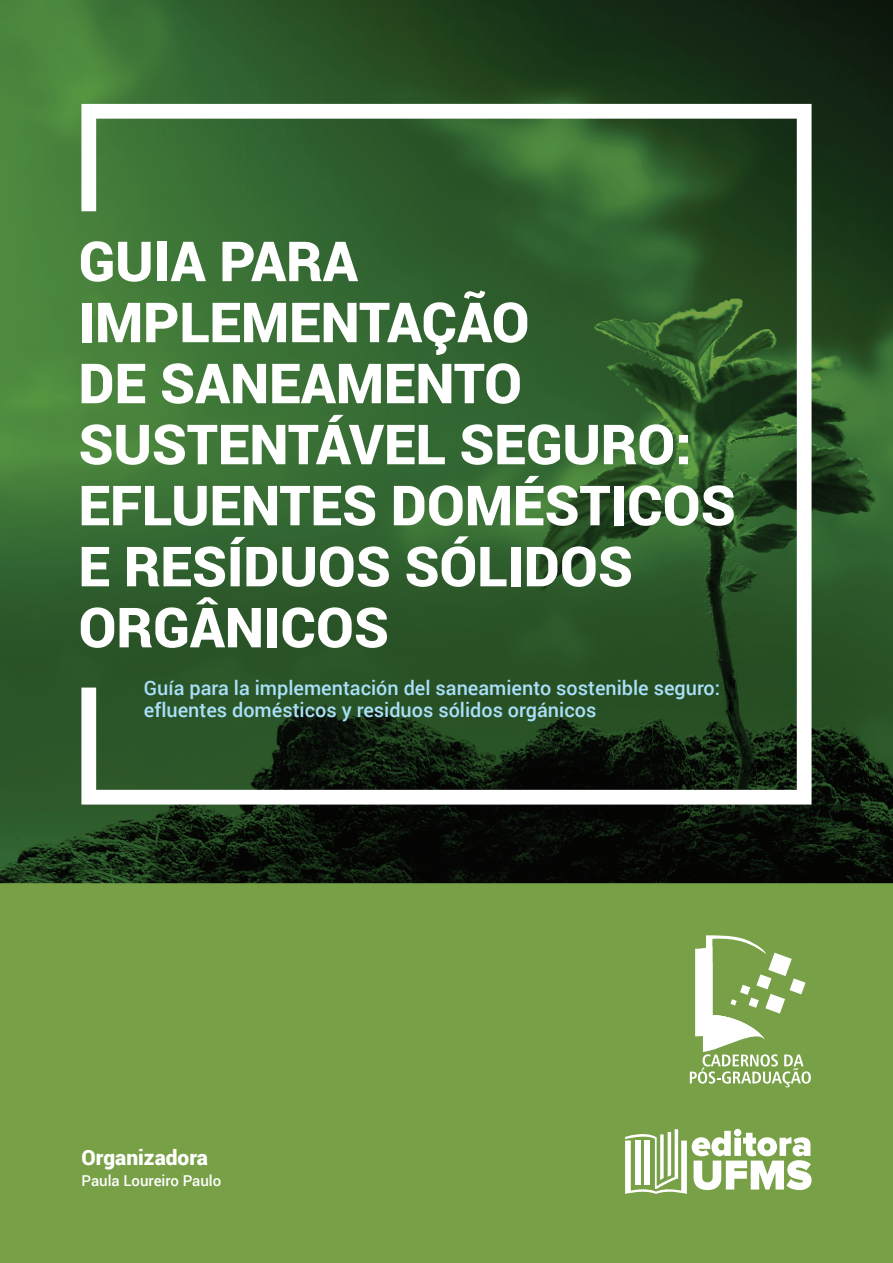
<style>
.page{position:relative;width:893px;height:1263px;background:#fff}
.page>*{position:absolute;margin:0;border:0;box-sizing:border-box;transform-origin:0 0}
.t1{font:900 55.35px/61.1px "Roboto";color:#fff}
.t2{font:900 21px "Roboto";color:#fff}
.t3{font:500 19.8px/21.9px "Roboto";color:#aae0f9}
.t4{font:500 15px "Roboto";color:#fff}
</style>
<div class="page">
<img style="left:0;top:0;width:893px;height:1263px">
<svg style="left:625px;top:1129px;width:186px;height:65px"></svg>
<svg style="left:81px;top:104px;width:730px;height:700px;background:#3c6538"></svg>
<svg style="left:690px;top:935px;width:121px;height:152px"></svg>
<h1 class="t1" style="left:79px;top:229px;width:658px">GUIA PARA<br>IMPLEMENTAÇÃO<br>DE SANEAMENTO<br>SUSTENTÁVEL SEGURO:<br>EFLUENTES DOMÉSTICOS<br>E RESÍDUOS SÓLIDOS<br>ORGÂNICOS</h1>
<p class="t3" style="left:144px;top:676px;width:578px">Guía para la implementación del saneamiento sostenible seguro: efluentes domésticos y residuos sólidos orgánicos</p>
<p class="t2" style="left:81px;top:1142px;width:128px">Organizadora</p>
<p class="t4" style="left:81px;top:1170px;width:141px">Paula Loureiro Paulo</p>
</div>
